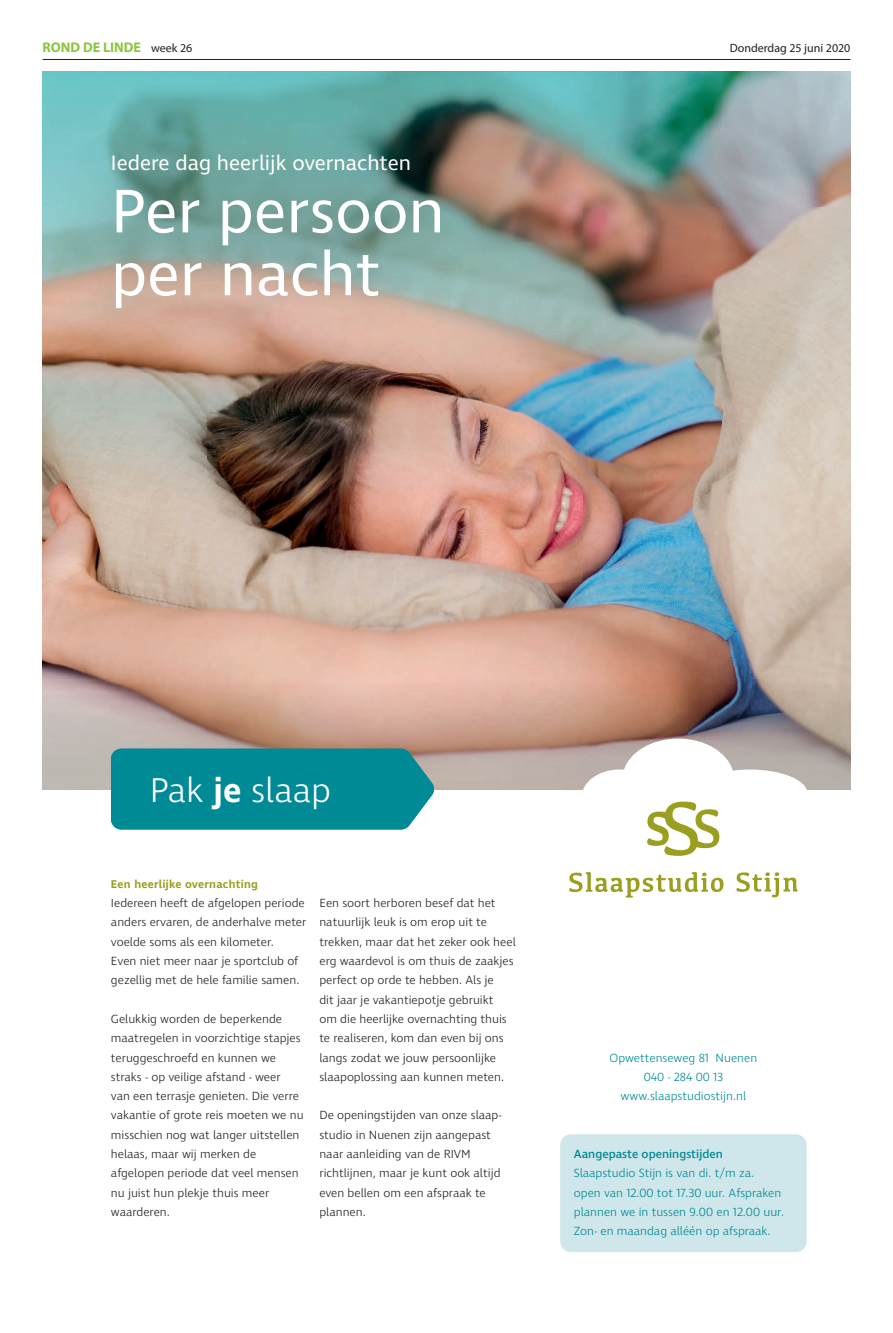
<style>
.page{position:relative;width:893px;height:1333px;background:#fff}
.page>*{position:absolute;margin:0;border:0;box-sizing:border-box;transform-origin:0 0}
.t1{font:62.8px/62.8px "Ingra";color:#fff}
.t2{font:300 35.1px "Ingra";color:#fff}
.t3{font:21.3px "Ingra";color:#fff}
.t4{font:700 14px "Myriad Pro";color:#8bc63e}
.t5{font:300 12.1px/19.3px "Ingra";color:#231f20}
.t6{font:300 12.1px/19.3px "Ingra";color:#008a96}
.t7{font:500 12.1px "Ingra";color:#008a96}
.t8{font:12px "Myriad Pro";color:#231f20}
.t9{font:600 11.5px "Ingra";letter-spacing:.02em;color:#9a9f20}
.s1{font-weight:400;font-size:12px;color:#231f20}
.s2{font-weight:600}
</style>
<div class="page">
<hr style="left:43px;top:59px;width:807px;height:1px;background:#231f20">
<img style="left:481px;top:71px;width:369px;height:608px">
<img style="left:43px;top:71px;width:438px;height:13px">
<img style="left:43px;top:373px;width:438px;height:306px">
<img style="left:43px;top:679px;width:807px;height:110px">
<svg style="left:43px;top:789px;width:25px;height:1px"></svg>
<svg style="left:569px;top:872px;width:154px;height:25px"></svg>
<svg style="left:581px;top:738px;width:226px;height:117px"></svg>
<svg style="left:736px;top:872px;width:62px;height:25px"></svg>
<div style="left:560px;top:1134px;width:247px;height:117px;background:#cfe6ea;border-radius:11px"></div>
<svg style="left:106px;top:740px;width:337px;height:90px;background:#229099"></svg>
<img style="left:43px;top:84px;width:469px;height:289px">
<p class="t4" style="left:43px;top:38px;width:151px">ROND DE LINDE <span class="s1">week 26</span></p>
<p class="t8" style="left:730px;top:41px;width:122px">Donderdag 25 juni 2020</p>
<h3 class="t3" style="left:111px;top:149px;width:302px">Iedere dag heerlĳk overnachten</h3>
<h1 class="t1" style="left:111px;top:183px;width:335px">Per persoon per nacht</h1>
<h2 class="t2" style="left:150px;top:768px;width:183px">Pak <span class="s2">je</span> slaap</h2>
<p class="t9" style="left:111px;top:876px;width:148px">Een heerlĳke overnachting</p>
<p class="t5" style="left:111px;top:893px;width:197px">Iedereen heeft de afgelopen periode anders ervaren, de anderhalve meter voelde soms als een kilometer.<br>Even niet meer naar je sportclub of gezellig met de hele familie samen.</p>
<p class="t5" style="left:111px;top:1009px;width:194px">Gelukkig worden de beperkende maatregelen in voorzichtige stapjes teruggeschroefd en kunnen we straks - op veilige afstand - weer<br>van een terrasje genieten. Die verre vakantie of grote reis moeten we nu misschien nog wat langer uitstellen helaas, maar wĳ merken de afgelopen periode dat veel mensen nu juist hun plekje thuis meer waarderen.</p>
<p class="t5" style="left:319px;top:893px;width:198px">Een soort herboren besef dat het natuurlĳk leuk is om erop uit te trekken, maar dat het zeker ook heel erg waardevol is om thuis de zaakjes perfect op orde te hebben. Als je<br>dit jaar je vakantiepotje gebruikt<br>om die heerlĳke overnachting thuis te realiseren, kom dan even bĳ ons langs zodat we jouw persoonlĳke slaapoplossing aan kunnen meten.</p>
<p class="t5" style="left:319px;top:1106px;width:184px">De openingstĳden van onze slaap&shy;studio in Nuenen zĳn aangepast naar aanleiding van de RIVM richtlĳnen, maar je kunt ook altĳd even bellen om een afspraak te plannen.</p>
<p class="t6" style="left:609px;top:1048px;width:149px;text-align:center">Opwettenseweg 81 Nuenen<br>040 - 284 00 13 www.slaapstudiostĳn.nl</p>
<p class="t7" style="left:574px;top:1146px;width:151px">Aangepaste openingstĳden</p>
<p class="t6" style="left:574px;top:1164px;width:212px">Slaapstudio Stĳn is van di. t/m za. open van 12.00 tot 17.30 uur. Afspraken plannen we in tussen 9.00 en 12.00 uur.<br>Zon- en maandag alléén op afspraak.</p>
</div>
